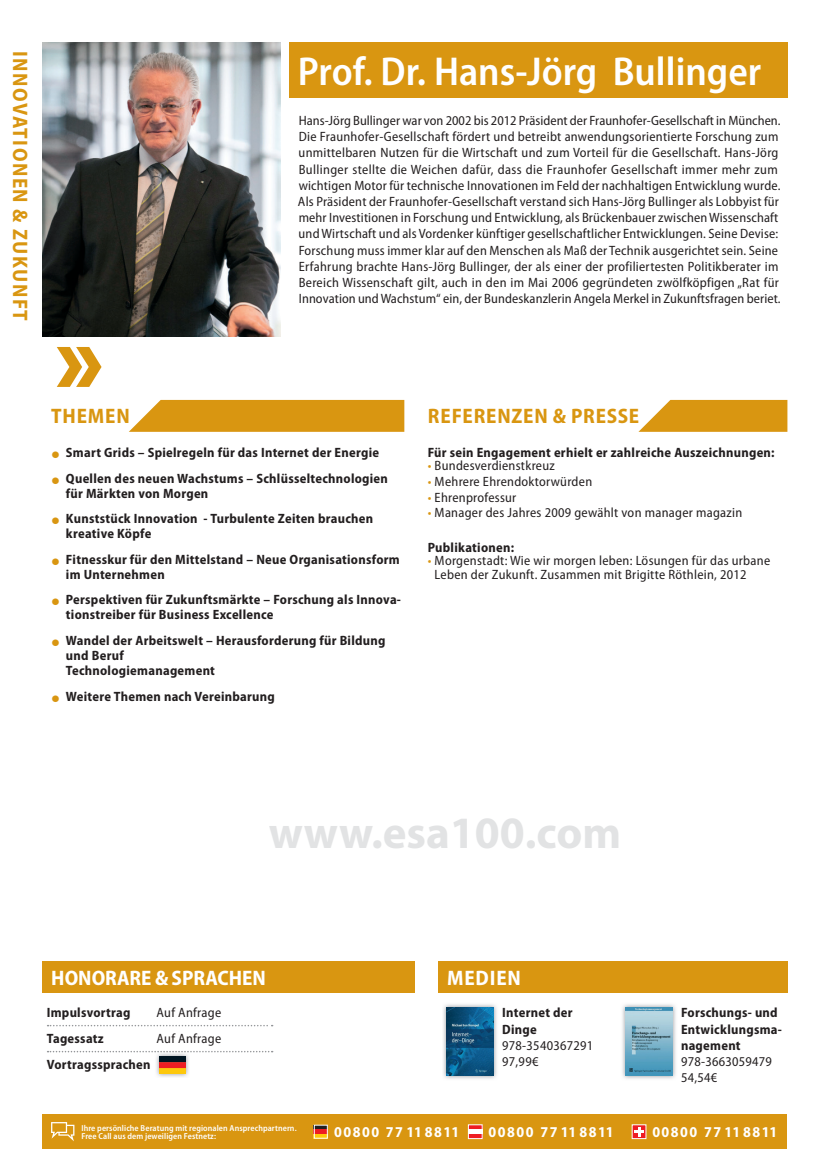
<style>
.page{position:relative;width:830px;height:1170px;background:#fff}
.page>*{position:absolute;margin:0;border:0;box-sizing:border-box;transform-origin:0 0}
.t1{font:700 45px "Myriad Pro";color:#e2e3e4}
.t2{font:600 semi-condensed 40.5px "Myriad Pro";color:#fff}
.t3{font:700 semi-condensed 21px "Myriad Pro";letter-spacing:.04em;color:#d99611}
.t4{font:700 semi-condensed 21px "Myriad Pro";color:#fff}
.t5{font:700 semi-condensed 21px "Myriad Pro";letter-spacing:.07em;color:#d99611}
.t6{font:700 semi-condensed 15.15px "Myriad Pro";letter-spacing:.1em;color:#fff}
.t7{font:semi-condensed 13.5px/16.2px "Myriad Pro";letter-spacing:.015em;color:#231f20}
.t8{font:700 semi-condensed 13.5px/15px "Myriad Pro";letter-spacing:.02em;color:#231f20}
.t9{font:600 semi-condensed 8.7px/8.7px "Myriad Pro";letter-spacing:.01em;color:#fff}
.s1{font-weight:400;font-stretch:normal;font-size:31.5px;color:#d99611}
.s2{color:#d99611}
</style>
<div class="page">
<div style="left:289px;top:43px;width:498px;height:55px;background:#d99611"></div>
<div style="left:43px;top:1114px;width:744px;height:34px;background:#d99611"></div>
<svg style="left:51px;top:1122px;width:23px;height:19px"></svg>
<svg style="left:57px;top:347px;width:44px;height:40px"></svg>
<svg style="left:129px;top:400px;width:275px;height:32px;background:#db9c1f"></svg>
<svg style="left:638px;top:400px;width:149px;height:32px;background:#dda12c"></svg>
<svg style="left:48px;top:1025px;width:224px;height:1px"></svg>
<svg style="left:48px;top:1051px;width:224px;height:1px"></svg>
<div style="left:438px;top:961px;width:349px;height:32px;background:#d99611"></div>
<div style="left:43px;top:961px;width:372px;height:32px;background:#d99611"></div>
<div style="left:314px;top:1124px;width:13px;height:5px;background:#231f20"></div>
<hr style="left:314px;top:1129px;width:13px;height:4px;background:#ee1d23">
<div style="left:314px;top:1133px;width:13px;height:5px;background:#feca0a"></div>
<div style="left:314px;top:1124px;width:13px;height:14px;border:1px solid #fff"></div>
<div style="left:468px;top:1124px;width:14px;height:5px;background:#ee1d23"></div>
<hr style="left:468px;top:1129px;width:14px;height:4px;background:#fff">
<div style="left:468px;top:1133px;width:14px;height:5px;background:#ee1d23"></div>
<div style="left:468px;top:1124px;width:14px;height:14px;border:1px solid #fff"></div>
<svg style="left:633px;top:1126px;width:11px;height:10px"></svg>
<svg style="left:634px;top:1126px;width:9px;height:10px"></svg>
<img style="left:43px;top:43px;width:238px;height:293px">
<img style="left:443px;top:1004px;width:54px;height:75px">
<img style="left:446px;top:1007px;width:47px;height:68px">
<img style="left:622px;top:1004px;width:54px;height:75px">
<img style="left:625px;top:1007px;width:47px;height:68px">
<img style="left:155px;top:1051px;width:35px;height:26px">
<img style="left:159px;top:1056px;width:26px;height:17px">
<h3 class="t5" style="left:32px;top:51px;width:271px;rotate:90deg">INNOVATIONEN &amp; ZUKUNFT</h3>
<h2 class="t2" style="left:298px;top:49px;width:464px">Prof. Dr. Hans-Jörg Bullinger</h2>
<p class="t7" style="left:298px;top:113px;width:484px">Hans-Jörg Bullinger war von 2002 bis 2012 Präsident der Fraunhofer-Gesellschaft in München.<br>Die Fraunhofer-Gesellschaft fördert und betreibt anwendungsorientierte Forschung zum unmittelbaren Nutzen für die Wirtschaft und zum Vorteil für die Gesellschaft. Hans-Jörg Bullinger stellte die Weichen dafür, dass die Fraunhofer Gesellschaft immer mehr zum wichtigen Motor für technische Innovationen im Feld der nachhaltigen Entwicklung wurde.<br>Als Präsident der Fraunhofer-Gesellschaft verstand sich Hans-Jörg Bullinger als Lobbyist für mehr Investitionen in Forschung und Entwicklung, als Brückenbauer zwischen Wissenschaft und Wirtschaft und als Vordenker künftiger gesellschaftlicher Entwicklungen. Seine Devise:<br>Forschung muss immer klar auf den Menschen als Maß der Technik ausgerichtet sein. Seine Erfahrung brachte Hans-Jörg Bullinger, der als einer der profiliertesten Politikberater im Bereich Wissenschaft gilt, auch in den im Mai 2006 gegründeten zwölfköpfigen „Rat für Innovation und Wachstum“ ein, der Bundeskanzlerin Angela Merkel in Zukunftsfragen beriet.</p>
<h3 class="t3" style="left:51px;top:404px;width:80px">THEMEN</h3>
<h3 class="t3" style="left:428px;top:404px;width:212px">REFERENZEN &amp; PRESSE</h3>
<p class="t8" style="left:51px;top:445px;width:329px"><span class="s1">•</span> Smart Grids – Spielregeln für das Internet der Energie</p>
<p class="t8" style="left:66px;top:470px;width:323px;text-indent:-15px"><span class="s1">•</span> Quellen des neuen Wachstums – Schlüsseltechnologien für Märkten von Morgen</p>
<p class="t8" style="left:66px;top:511px;width:308px;text-indent:-15px"><span class="s1">•</span> Kunststück Innovation - Turbulente Zeiten brauchen kreative Köpfe</p>
<p class="t8" style="left:66px;top:552px;width:335px;text-indent:-15px"><span class="s1">•</span> Fitnesskur für den Mittelstand – Neue Organisationsform im Unternehmen</p>
<p class="t8" style="left:66px;top:592px;width:336px;text-indent:-15px"><span class="s1">•</span> Perspektiven für Zukunftsmärkte – Forschung als Innova&shy;tionstreiber für Business Excellence</p>
<p class="t8" style="left:66px;top:633px;width:321px;text-indent:-15px"><span class="s1">•</span> Wandel der Arbeitswelt – Herausforderung für Bildung und Beruf<br>Technologiemanagement</p>
<p class="t8" style="left:51px;top:689px;width:225px"><span class="s1">•</span> Weitere Themen nach Vereinbarung</p>
<p class="t8" style="left:427px;top:445px;width:348px">Für sein Engagement erhielt er zahlreiche Auszeichnungen:</p>
<p class="t7" style="left:427px;top:458px;width:128px"><span class="s2">•</span> Bundesverdienstkreuz</p>
<p class="t7" style="left:427px;top:473px;width:166px"><span class="s2">•</span> Mehrere Ehrendoktorwürden</p>
<p class="t7" style="left:427px;top:489px;width:90px"><span class="s2">•</span> Ehrenprofessur</p>
<p class="t7" style="left:427px;top:505px;width:316px"><span class="s2">•</span> Manager des Jahres 2009 gewählt von manager magazin</p>
<p class="t8" style="left:427px;top:540px;width:88px">Publikationen:</p>
<p class="t7" style="left:434px;top:554px;width:337px;line-height:13.5px;text-indent:-7px"><span class="s2">•</span> Morgenstadt: Wie wir morgen leben: Lösungen für das urbane<br>Leben der Zukunft. Zusammen mit Brigitte Röthlein, 2012</p>
<h1 class="t1" style="left:269px;top:803px;width:353px">www.esa100.com</h1>
<h3 class="t4" style="left:51px;top:965px;width:216px">HONORARE &amp; SPRACHEN</h3>
<h3 class="t4" style="left:447px;top:965px;width:75px">MEDIEN</h3>
<p class="t8" style="left:47px;top:1005px;width:85px">Impulsvortrag</p>
<p class="t7" style="left:156px;top:1004px;width:66px">Auf Anfrage</p>
<p class="t8" style="left:47px;top:1031px;width:58px">Tagessatz</p>
<p class="t7" style="left:156px;top:1030px;width:66px">Auf Anfrage</p>
<p class="t8" style="left:47px;top:1056px;width:105px">Vortragssprachen</p>
<p class="t8" style="left:502px;top:1004px;width:72px;line-height:16.2px">Internet der<br>Dinge</p>
<p class="t7" style="left:502px;top:1037px;width:92px">978-3540367291<br>97,99€</p>
<p class="t8" style="left:680px;top:1004px;width:102px;line-height:16.2px">Forschungs- und<br>Entwicklungsma&shy;nagement</p>
<p class="t7" style="left:680px;top:1053px;width:92px">978-3663059479<br>54,54€</p>
<p class="t9" style="left:81px;top:1123px;width:217px">Ihre persönliche Beratung mit regionalen Ansprechpartnern.<br>Free Call aus dem jeweiligen Festnetz:</p>
<p class="t6" style="left:334px;top:1123px;width:126px">00800 77 118811</p>
<p class="t6" style="left:488px;top:1123px;width:126px">00800 77 118811</p>
<p class="t6" style="left:652px;top:1123px;width:126px">00800 77 118811</p>
</div>
